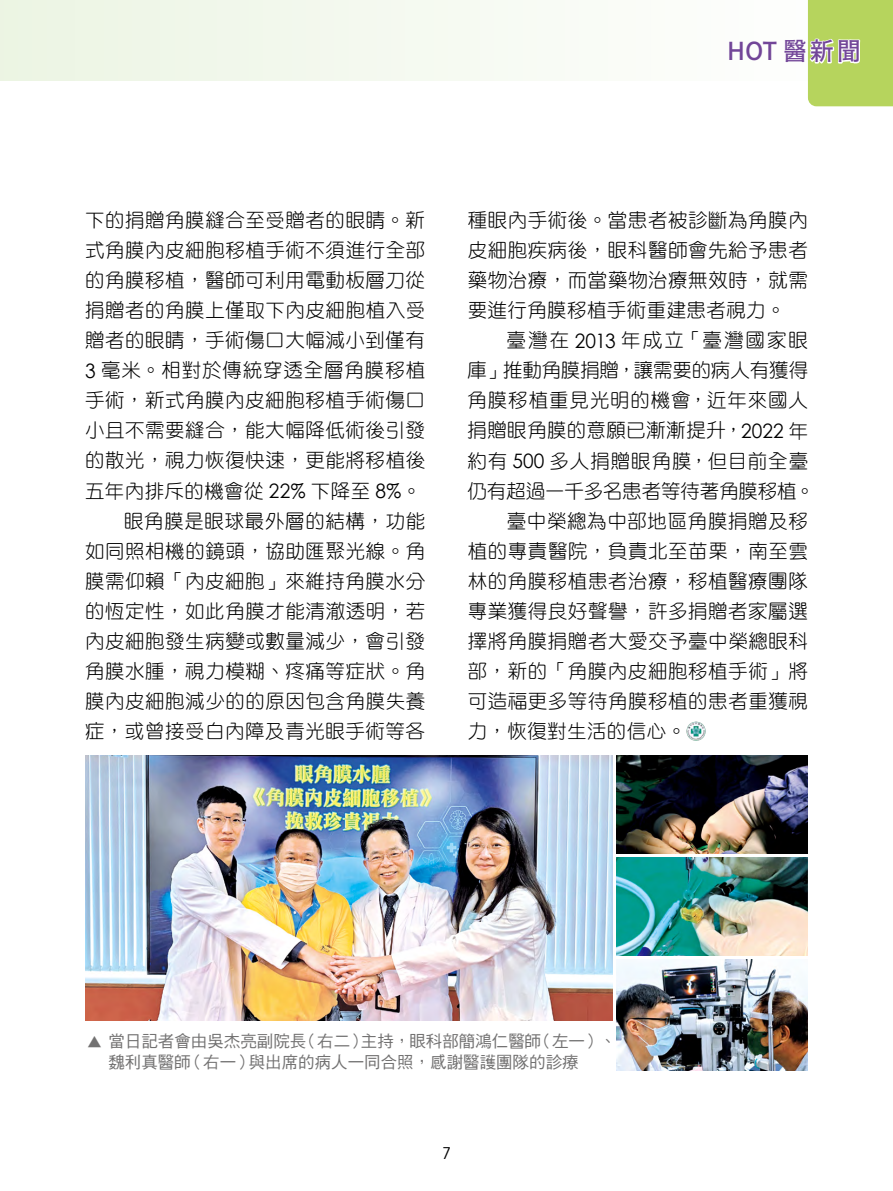
<style>
.page{position:relative;width:893px;height:1191px;background:#fff}
.page>*{position:absolute;margin:0;border:0;box-sizing:border-box;transform-origin:0 0}
.t1{font:24.75px "Gen Seki Gothic TW M";letter-spacing:.05em;color:#724698}
.t2{font:19.5px/30px "DF Yuan Std W3";letter-spacing:.03em;color:#000;text-align:right}
.t3{font:19.5px "DF Yuan Std W3";letter-spacing:-.01em;color:#000}
.t4{font:19.5px "DF Yuan Std W3";letter-spacing:-.005em;color:#000}
.t5{font:19.5px "DF Yuan Std W3";letter-spacing:.11em;color:#000}
.t6{font:16.5px/21px "DF Hei Std W5";color:#727171}
.t7{font:16.5px "Avant Garde IT Cby BT";color:#000}
.s1{color:#fff}
.s2{font-family:"Century Gothic";font-size:19.95px}
.s3{font-size:14.85px}
</style>
<div class="page">
<img style="left:687px;top:721px;width:19px;height:19px">
<img style="left:85px;top:755px;width:527px;height:265px">
<img style="left:617px;top:857px;width:191px;height:98px">
<img style="left:617px;top:755px;width:191px;height:98px">
<img style="left:617px;top:960px;width:191px;height:110px">
<div style="left:0;top:0;width:893px;height:81px;background:#f5f9f0"></div>
<div style="left:808px;top:0;width:85px;height:106px;background:#b6d45d"></div>
<p class="t1" style="left:727px;top:37px;width:135px">HOT 醫<span class="s1">新聞</span></p>
<p class="t2" style="left:85px;top:205px;width:342px">下的捐贈角膜縫合至受贈者的眼睛。新式角膜內皮細胞移植手術不須進行全部的角膜移植，醫師可利用電動板層刀從捐贈者的角膜上僅取下內皮細胞植入受贈者的眼睛，手術傷口大幅減小到僅有<br><span class="s2">3</span> 毫米。相對於傳統穿透全層角膜移植手術，新式角膜內皮細胞移植手術傷口小且不需要縫合，能大幅降低術後引發的散光，視力恢復快速，更能將移植後五年內排斥的機會從 <span class="s2">22%</span> 下降至 <span class="s2">8%</span>。眼角膜是眼球最外層的結構，功能<br>如同照相機的鏡頭，協助匯聚光線。角膜需仰賴「內皮細胞」來維持角膜水分的恆定性，如此角膜才能清澈透明，若內皮細胞發生病變或數量減少，會引發角膜水腫，視力模糊、疼痛等症狀。角膜內皮細胞減少的的原因包含角膜失養症，或曾接受白內障及青光眼手術等各</p>
<p class="t2" style="left:468px;top:205px;width:342px;text-align:justify">種眼內手術後。當患者被診斷為角膜內皮細胞疾病後，眼科醫師會先給予患者藥物治療，而當藥物治療無效時，就需要進行角膜移植手術重建患者視力。</p>
<p class="t5" style="left:506px;top:330px;width:303px">臺灣在 <span class="s2">2013</span> 年成立「臺灣國家眼</p>
<p class="t3" style="left:468px;top:360px;width:342px">庫」推動角膜捐贈，讓需要的病人有獲得</p>
<p class="t2" style="left:468px;top:385px;width:342px">角膜移植重見光明的機會，近年來國人</p>
<p class="t2" style="left:468px;top:415px;width:342px">捐贈眼角膜的意願已漸漸提升，<span class="s2">2022</span> 年</p>
<p class="t2" style="left:468px;top:445px;width:342px">約有 <span class="s2">500</span> 多人捐贈眼角膜，但目前全臺</p>
<p class="t4" style="left:468px;top:480px;width:348px">仍有超過一千多名患者等待著角膜移植。</p>
<p class="t2" style="left:507px;top:505px;width:303px">臺中榮總為中部地區角膜捐贈及移</p>
<p class="t2" style="left:468px;top:535px;width:342px">植的專責醫院，負責北至苗栗，南至雲</p>
<p class="t2" style="left:468px;top:565px;width:342px">林的角膜移植患者治療，移植醫療團隊</p>
<p class="t2" style="left:468px;top:595px;width:342px">專業獲得良好聲譽，許多捐贈者家屬選</p>
<p class="t2" style="left:468px;top:625px;width:342px">擇將角膜捐贈者大愛交予臺中榮總眼科</p>
<p class="t2" style="left:468px;top:655px;width:342px">部，新的「角膜內皮細胞移植手術」將</p>
<p class="t2" style="left:468px;top:685px;width:342px">可造福更多等待角膜移植的患者重獲視</p>
<p class="t2" style="left:468px;top:715px;width:220px">力，恢復對生活的信心。</p>
<p class="t6" style="left:108px;top:1030px;width:509px;text-indent:-21px"><span class="s3">▲</span> 當日記者會由吳杰亮副院長（右二）主持，眼科部簡鴻仁醫師（左一）、魏利真醫師（右一）與出席的病人一同合照，感謝醫護團隊的診療</p>
<p class="t7" style="left:442px;top:1143px;width:11px">7</p>
</div>
